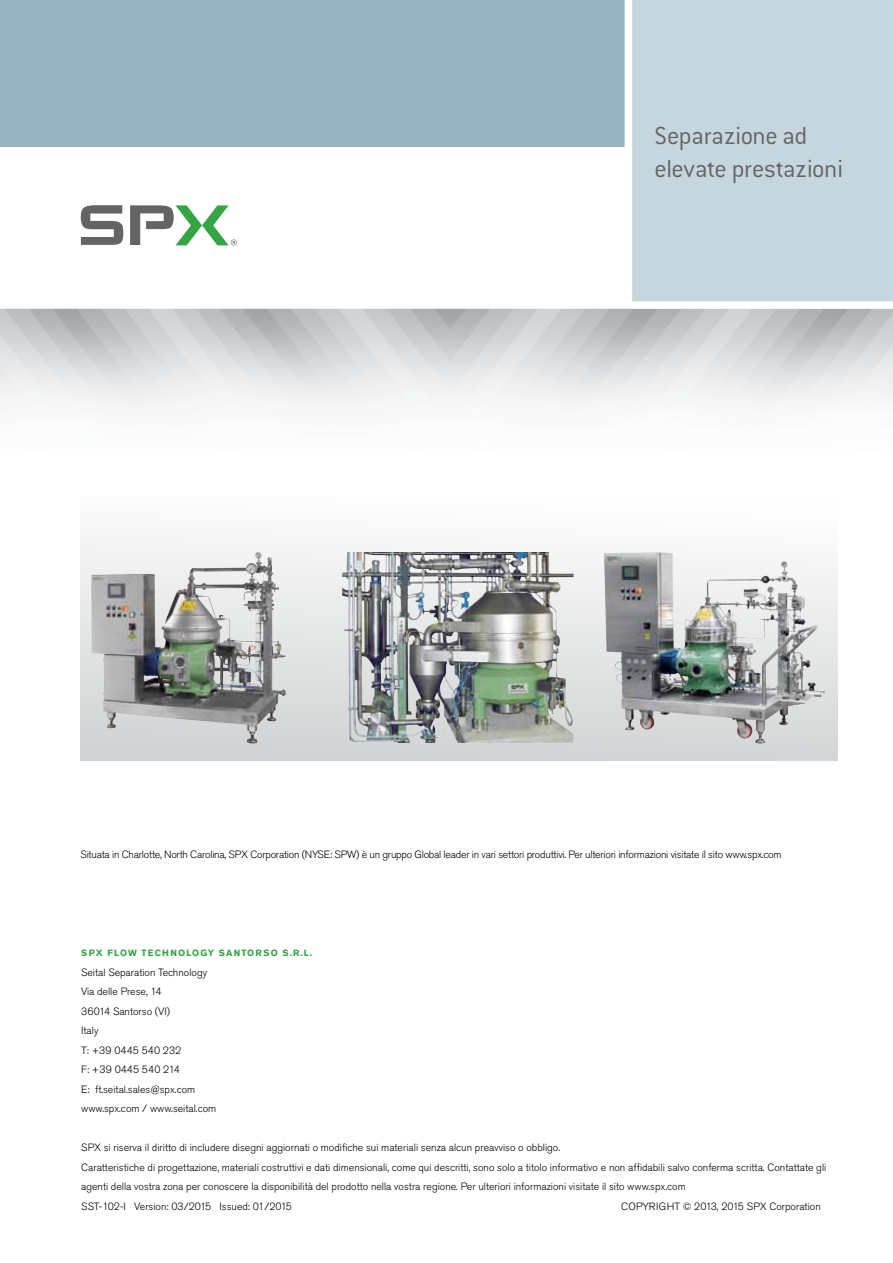
<style>
.page{position:relative;width:893px;height:1263px;background:#fff}
.page>*{position:absolute;margin:0;border:0;box-sizing:border-box;transform-origin:0 0}
.t1{font:300 27px/32.4px "Conduit ITC Std";letter-spacing:-.015em;color:#636466}
.t2{font:300 10.5px/19.5px "Akzidenz Grotesk Pro";color:#000}
.t3{font:300 10.5px "Akzidenz Grotesk Pro";letter-spacing:-.02em;color:#000}
.t4{font:700 9px "Akzidenz Grotesk Pro";letter-spacing:.12em;color:#33a544}
</style>
<div class="page">
<svg style="left:81px;top:205px;width:42px;height:40px"></svg>
<svg style="left:130px;top:205px;width:107px;height:41px"></svg>
<div style="left:0;top:0;width:630px;height:146px;background:#98b4c2"></div>
<div style="left:631px;top:0;width:262px;height:308px;background:#c5d6df"></div>
<div style="left:0;top:301px;width:893px;height:8px;background:#fff"></div>
<div style="left:625px;top:0;width:7px;height:306px;background:#fff"></div>
<div style="left:81px;top:495px;width:757px;height:266px;background:linear-gradient(to bottom,#fefefe,#d0d2d3)"></div>
<img style="left:91px;top:552px;width:185px;height:192px">
<img style="left:342px;top:552px;width:232px;height:191px">
<img style="left:604px;top:553px;width:221px;height:192px">
<h1 class="t1" style="left:655px;top:119px;width:190px">Separazione ad elevate prestazioni</h1>
<p class="t3" style="left:81px;top:848px;width:703px">Situata in Charlotte, North Carolina, SPX Corporation (NYSE: SPW) è un gruppo Global leader in vari settori produttivi. Per ulteriori informazioni visitate il sito www.spx.com</p>
<p class="t4" style="left:81px;top:947px;width:75px">SPX FLOW TECHNOLOGY</p>
<p class="t4" style="left:219px;top:947px;width:16px">SANTORSO</p>
<p class="t4" style="left:283px;top:947px;width:31px">S.R.L.</p>
<p class="t2" style="left:81px;top:962px;width:137px">Seital Separation Technology<br>Via delle Prese, 14<br>36014 Santorso (VI)<br>Italy<br>T: +39 0445 540 232<br>F: +39 0445 540 214<br>E: ft.seital.sales@spx.com www.spx.com / www.seital.com</p>
<p class="t2" style="left:81px;top:1138px;width:747px">SPX si riserva il diritto di includere disegni aggiornati o modifiche sui materiali senza alcun preavviso o obbligo.<br>Caratteristiche di progettazione, materiali costruttivi e dati dimensionali, come qui descritti, sono solo a titolo informativo e non affidabili salvo conferma scritta. Contattate gli agenti della vostra zona per conoscere la disponibilità del prodotto nella vostra regione. Per ulteriori informazioni visitate il sito www.spx.com<br>SST-102-I Version: 03/2015 Issued: 01/2015</p>
<p class="t2" style="left:621px;top:1196px;width:201px">COPYRIGHT © 2013, 2015 SPX Corporation</p>
</div>
